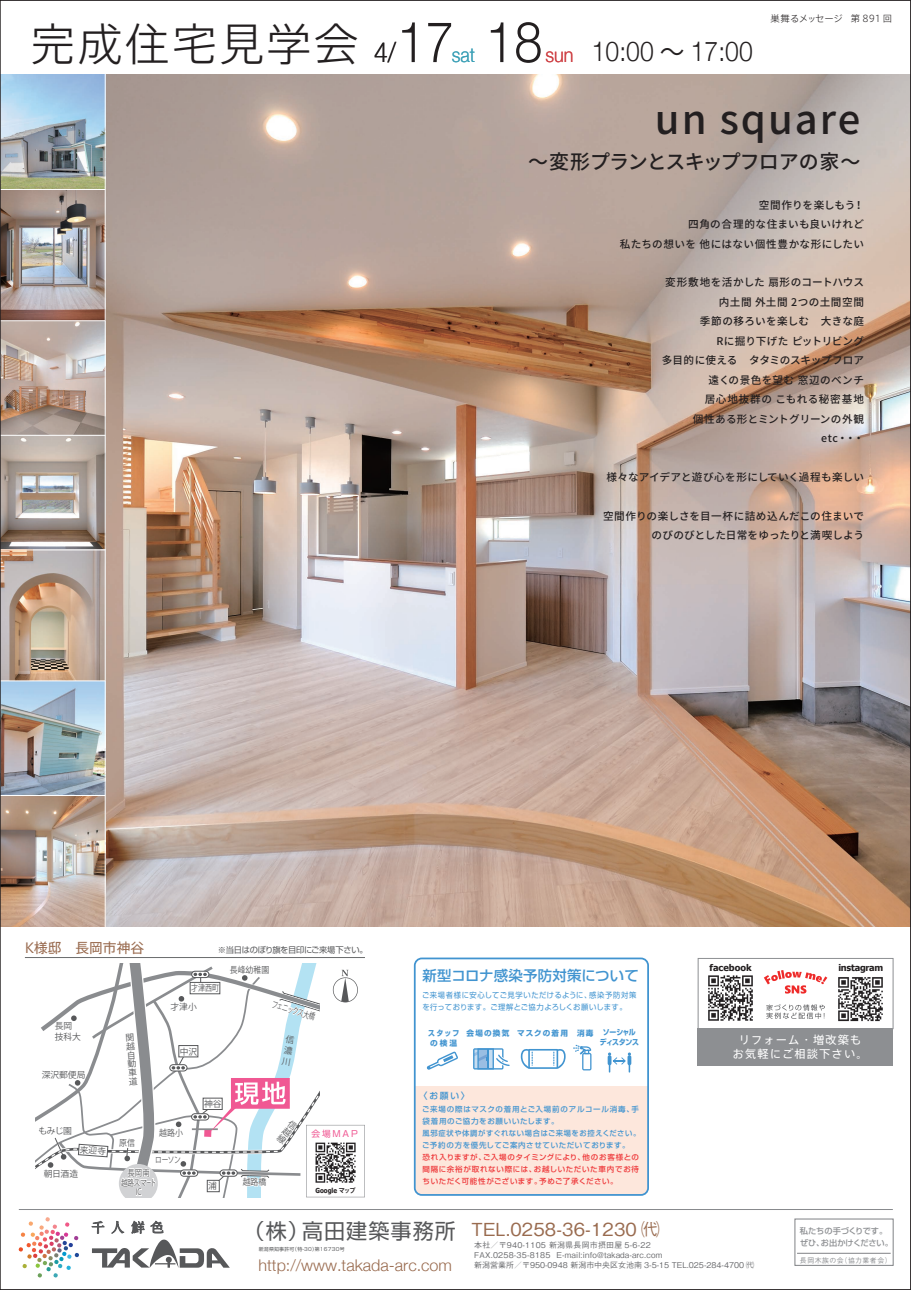
<style>
.page{position:relative;width:911px;height:1290px;background:#fff}
.page>*{position:absolute;margin:0;border:0;box-sizing:border-box;transform-origin:0 0}
.t1{font:300 56.62px "Helvetica Neue";color:#231f20;scale:.9 1}
.t2{font:300 45px "Axis Std";letter-spacing:.05em;color:#231f20}
.t3{font:500 40px "Source Han Sans JP";letter-spacing:.05em;color:#231f20}
.t4{font:300 27.5px "Helvetica Neue";color:#231f20;scale:.9 1}
.t5{font:21.12px "Shin Go Pro";letter-spacing:.05em;color:#57585a}
.t6{font:500 20px "Source Han Sans JP";letter-spacing:-.04em;color:#231f20}
.t7{font:300 20px "Helvetica Neue";color:#3da1b7;scale:.9 1}
.t8{font:500 17.88px "Gothic BBB Pro";letter-spacing:.01em;color:#996b4f}
.t9{font:300 16.12px "Helvetica Neue";color:#996b4f}
.t10{font:500 14.38px "Shin Go Pro";letter-spacing:.015em;color:#4194d0}
.t11{font:13.75px "Axis Std";color:#996b4f}
.t12{font:11.25px/13.5px "Axis Std";letter-spacing:.1em;color:#fff;text-align:center}
.t13{font:500 10.62px/19.5px "Source Han Sans JP";letter-spacing:.025em;color:#231f20;text-align:right}
.t14{font:500 10.62px "Source Han Sans JP";letter-spacing:.005em;color:#231f20}
.t15{font:300 9.38px "Axis Std";letter-spacing:-.02em;color:#231f20}
.t16{font:700 9.25px "Tahoma";letter-spacing:-.025em;color:#231f20}
.t17{font:700 9.25px "Tahoma";color:#231f20}
.t18{font:8.75px/8.8px "Koz Go Pr 6 N";color:#57585a}
.t19{font:8.75px "Koz Go Pr 6 N";color:#57585a;scale:.9 1}
.t20{font:8.75px/9.8px "Koz Go Pr 6 N";color:#57585a;text-align:center;scale:.85 1}
.t21{font:8.75px "Koz Go Pr 6 N";color:#57585a;scale:.7 1}
.t22{font:500 8.75px "Shin Go Pro";color:#4194d0}
.t23{font:8.75px "Shin Go Pro";letter-spacing:.2em;color:#f05893}
.t24{font:8.75px "Koz Go Pr 6 N";color:#57585a;scale:.76 1}
.t25{font:8.75px "Koz Go Pr 6 N";color:#57585a;scale:.8 1}
.t26{font:500 8.25px/12.4px "Shin Go Pro";letter-spacing:-.01em;color:#8d8f92}
.t27{font:8.25px "Shin Go Pro";letter-spacing:-.04em;color:#57585a}
.t28{font:500 8px/10px "Gothic BBB Pro";letter-spacing:.025em;color:#6c6d70}
.t29{font:7.75px/12.4px "Shin Go Pro";letter-spacing:.05em;color:#4194d0;scale:.95 1}
.t30{font:700 7.75px/8.9px "Shin Go Pro";letter-spacing:.11em;color:#4194d0}
.t31{font:700 7.75px/9.9px "Shin Go Pro";letter-spacing:.14em;color:#4194d0;scale:.9 1}
.t32{font:500 7.5px/12px "Shin Go Pro";letter-spacing:.08em;color:#4194d0}
.t33{font:500 7.5px/12px "Shin Go Pro";letter-spacing:.08em;color:#ee383a;text-align:justify}
.t34{font:500 6.88px "Gothic BBB Pro";letter-spacing:.075em;color:#8d8f92}
.t35{font:700 6.88px "Tahoma";color:#231f20;scale:.9 1}
.t36{font:4.88px "Shin Go Pro";letter-spacing:.045em;color:#57585a}
.s1{font-family:"Helvetica Neue";font-size:27.5px}
.s2{font-family:"Helvetica Neue";font-size:56.62px}
.s3{font-size:20px;color:#cf4347}
.s4{font-family:"Koz Go Pro";font-weight:400}
.s5{font-family:"Koz Go Pr 6 N"}
</style>
<div class="page">
<img style="left:0;top:0;width:911px;height:1290px">
<svg style="left:36px;top:964px;width:329px;height:233px"></svg>
<h2 class="t2" style="left:30px;top:11px;width:425px">完成住宅見学会 <span class="s1">4/</span><span class="s2">17</span></h2>
<h3 class="t7" style="left:452px;top:39px;width:27px">sat</h3>
<h1 class="t1" style="left:486px;top:-4px;width:64px">18</h1>
<h3 class="t4" style="left:545px;top:29px;width:232px"><span class="s3">sun</span> 10:00 <span class="s4">～</span> 17:00</h3>
<p class="t15" style="left:770px;top:12px;width:123px">巣舞るメッセージ 第 891 回</p>
<h3 class="t3" style="left:655px;top:97px;width:207px">un square</h3>
<h3 class="t6" style="left:528px;top:150px;width:334px">～変形プランとスキップフロアの家～</h3>
<p class="t13" style="left:620px;top:195px;width:246px">空間作りを楽しもう！<br>四角の合理的な住まいも良いけれど<br>私たちの想いを 他にはない個性豊かな形にしたい</p>
<p class="t13" style="left:662px;top:273px;width:204px">変形敷地を活かした 扇形のコートハウス内土間 外土間 2つの土間空間<br>季節の移ろいを楽しむ　大きな庭<br>Rに掘り下げた ピットリビング<br>多目的に使える　タタミのスキップフロア遠くの景色を望む 窓辺のベンチ<br>居心地抜群の こもれる秘密基地<br>個性ある形とミントグリーンの外観<br>etc・・・</p>
<p class="t14" style="left:606px;top:471px;width:259px">様々なアイデアと遊び心を形にしていく過程も楽しい</p>
<p class="t13" style="left:603px;top:506px;width:262px">空間作りの楽しさを目一杯に詰め込んだこの住まいでのびのびとした日常をゆったりと満喫しよう</p>
<p class="t11" style="left:25px;top:938px;width:121px">K様邸　長岡市神谷</p>
<p class="t27" style="left:218px;top:943px;width:151px">※当日はのぼり旗を目印にご来場下さい。</p>
<p class="t18" style="left:55px;top:1021px;width:28px;line-height:10.6px">長岡技科大</p>
<p class="t18" style="left:42px;top:1070px;width:45px">深沢郵便局</p>
<p class="t18" style="left:38px;top:1127px;width:35px">もみじ園</p>
<p class="t18" style="left:44px;top:1169px;width:36px">朝日酒造</p>
<p class="t25" style="left:191px;top:983px;width:37px">才津西町</p>
<p class="t18" style="left:125px;top:1034px;width:6px;text-align:justify;rotate:-4deg">関越自動車道</p>
<p class="t19" style="left:119px;top:1138px;width:19px">原信</p>
<p class="t18" style="left:170px;top:1003px;width:28px">才津小</p>
<p class="t18" style="left:180px;top:1047px;width:19px">中沢</p>
<p class="t19" style="left:159px;top:1127px;width:28px">越路小</p>
<p class="t24" style="left:155px;top:1155px;width:35px">ローソン</p>
<p class="t18" style="left:204px;top:1100px;width:19px">神谷</p>
<p class="t20" style="left:121px;top:1168px;width:44px">長岡南<br>越路スマート<br>IC</p>
<p class="t18" style="left:208px;top:1182px;width:10px">浦</p>
<p class="t19" style="left:230px;top:965px;width:45px">長峰幼稚園</p>
<p class="t21" style="left:274px;top:999px;width:66px;rotate:17deg">フェニックス大橋</p>
<p class="t19" style="left:243px;top:1177px;width:28px">越路橋</p>
<p class="t23" style="left:311px;top:1126px;width:48px">会場MAP</p>
<p class="t35" style="left:315px;top:1186px;width:46px">Google <span class="s5">マップ</span></p>
<h3 class="t10" style="left:422px;top:963px;width:218px">新型コロナ感染予防対策について</h3>
<p class="t29" style="left:422px;top:987px;width:227px">ご来場者様に安心してご見学いただけるように、感染予防対策を行っております。ご理解とご協力よろしくお願いします。</p>
<p class="t31" style="left:428px;top:1027px;width:36px">スタッフの検温</p>
<p class="t30" style="left:600px;top:1028px;width:41px;text-indent:-133px">会場の換気 マスクの着用 消毒 ソーシャルディスタンス</p>
<p class="t22" style="left:419px;top:1088px;width:52px">〈お願い〉</p>
<p class="t32" style="left:422px;top:1103px;width:220px">ご来場の際はマスクの着用とご入場前のアルコール消毒、手袋着用のご協力をお願いいたします。<br>風邪症状や体調がすぐれない場合はご来場をお控えください。ご予約の方を優先してご案内させていただいております。　</p>
<p class="t33" style="left:422px;top:1150px;width:218px">恐れ入りますが、ご入場のタイミングにより、他のお客様との間隔に余裕が取れない際には、お越しいただいた車内でお待ちいただく可能性がございます。予めご了承ください。</p>
<p class="t17" style="left:709px;top:961px;width:44px">facebook</p>
<p class="t16" style="left:838px;top:961px;width:46px">instagram</p>
<p class="t12" style="left:732px;top:1032px;width:136px">リフォーム・増改築もお気軽にご相談下さい。</p>
<h3 class="t5" style="left:244px;top:1214px;width:214px">（株）高田建築事務所</h3>
<p class="t36" style="left:259px;top:1245px;width:87px">新潟県知事許可（特-30）第16730号</p>
<h3 class="t9" style="left:258px;top:1252px;width:195px">http://www.takada-arc.com</h3>
<h3 class="t8" style="left:471px;top:1215px;width:189px">TEL.0258-36-1230 ㈹</h3>
<p class="t26" style="left:800px;top:1223px;width:94px">私たちの手づくりです。ぜひ、お出かけください。</p>
<p class="t34" style="left:800px;top:1255px;width:93px">長岡木族の会（協力業者会）</p>
<p class="t28" style="left:474px;top:1239px;width:281px">本社／〒940-1105 新潟県長岡市摂田屋 5-6-22　<br>FAX.0258-35-8185 E-mail:info@takada-arc.com<br>新潟営業所／〒950-0948 新潟市中央区女池南 3-5-15 TEL.025-284-4700 ㈹</p>
</div>
